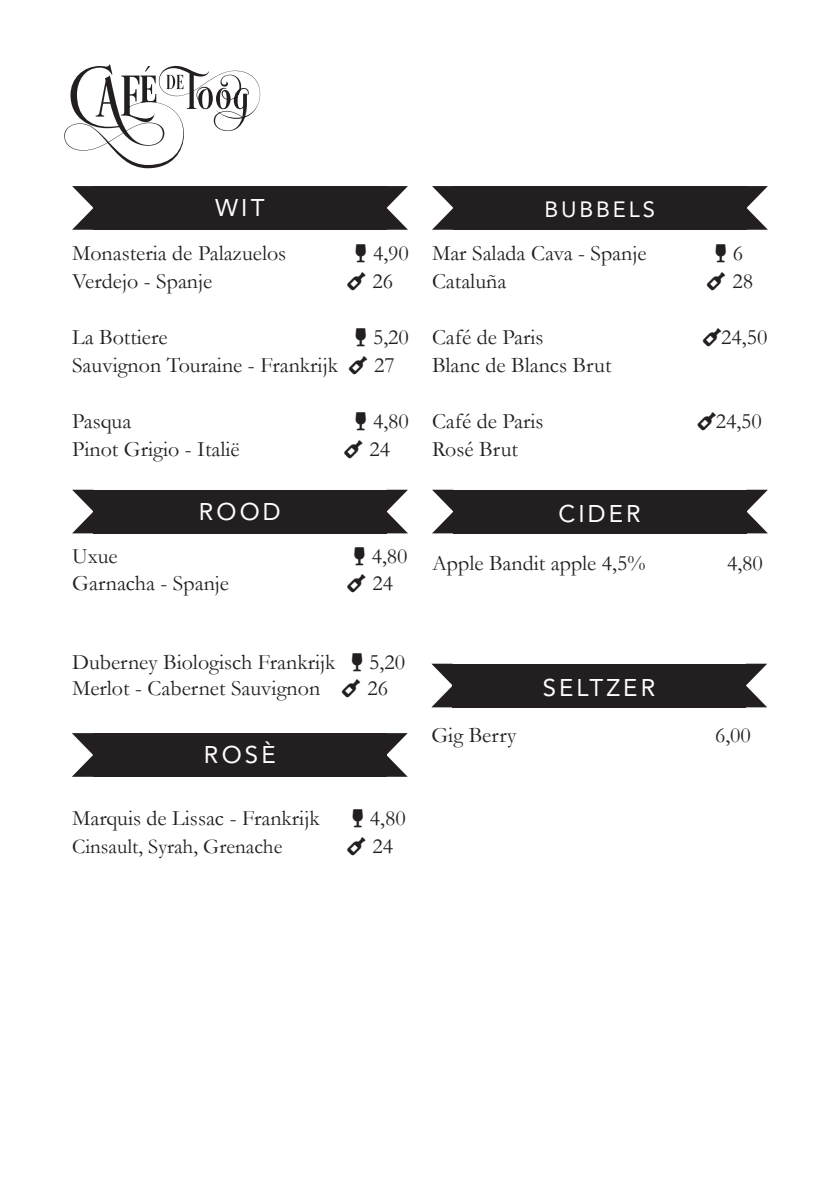
<style>
.page{position:relative;width:840px;height:1191px;background:#fff}
.page>*{position:absolute;margin:0;border:0;box-sizing:border-box;transform-origin:0 0}
.t1{font:24px "Avenir";letter-spacing:.13em;color:#fff}
.t2{font:22px "Garamond";color:#231f20}
.t3{font:22px "Avenir";letter-spacing:.13em;color:#fff}
.t4{font:21px "Garamond";color:#231f20}
</style>
<div class="page">
<svg style="left:64px;top:65px;width:196px;height:103px"></svg>
<svg style="left:72px;top:186px;width:21px;height:44px"></svg>
<svg style="left:386px;top:186px;width:22px;height:44px"></svg>
<svg style="left:72px;top:733px;width:21px;height:44px"></svg>
<svg style="left:386px;top:733px;width:21px;height:44px"></svg>
<svg style="left:72px;top:490px;width:21px;height:43px"></svg>
<svg style="left:386px;top:490px;width:22px;height:43px"></svg>
<svg style="left:432px;top:186px;width:20px;height:44px"></svg>
<svg style="left:746px;top:186px;width:21px;height:44px"></svg>
<svg style="left:432px;top:490px;width:20px;height:43px"></svg>
<svg style="left:746px;top:490px;width:21px;height:43px"></svg>
<svg style="left:431px;top:663px;width:21px;height:44px"></svg>
<svg style="left:745px;top:663px;width:21px;height:44px"></svg>
<div style="left:93px;top:186px;width:293px;height:44px;background:#231f20"></div>
<div style="left:93px;top:733px;width:293px;height:44px;background:#231f20"></div>
<div style="left:93px;top:490px;width:293px;height:43px;background:#231f20"></div>
<div style="left:452px;top:186px;width:294px;height:44px;background:#231f20"></div>
<div style="left:452px;top:490px;width:294px;height:43px;background:#231f20"></div>
<div style="left:452px;top:663px;width:293px;height:44px;background:#231f20"></div>
<p class="t1" style="left:215px;top:194px;width:51px">WIT</p>
<p class="t2" style="left:72px;top:238px;width:216px">Monasteria de Palazuelos</p>
<p class="t2" style="left:373px;top:238px;width:37px">4,90</p>
<p class="t2" style="left:72px;top:266px;width:142px">Verdejo - Spanje</p>
<p class="t2" style="left:372px;top:266px;width:22px">26</p>
<p class="t2" style="left:72px;top:322px;width:97px">La Bottiere</p>
<p class="t2" style="left:373px;top:322px;width:37px">5,20</p>
<p class="t2" style="left:72px;top:350px;width:267px">Sauvignon Touraine - Frankrijk</p>
<p class="t2" style="left:374px;top:350px;width:22px">27</p>
<p class="t2" style="left:72px;top:406px;width:61px">Pasqua</p>
<p class="t2" style="left:373px;top:406px;width:37px">4,80</p>
<p class="t2" style="left:72px;top:434px;width:169px">Pinot Grigio - Italië</p>
<p class="t2" style="left:369px;top:434px;width:22px">24</p>
<p class="t1" style="left:199px;top:497px;width:83px">ROOD</p>
<p class="t2" style="left:72px;top:541px;width:47px">Uxue</p>
<p class="t2" style="left:371px;top:541px;width:37px">4,80</p>
<p class="t2" style="left:72px;top:568px;width:158px">Garnacha - Spanje</p>
<p class="t2" style="left:372px;top:568px;width:22px">24</p>
<p class="t2" style="left:72px;top:647px;width:265px">Duberney Biologisch Frankrijk</p>
<p class="t2" style="left:369px;top:647px;width:37px">5,20</p>
<p class="t2" style="left:72px;top:673px;width:249px">Merlot - Cabernet Sauvignon</p>
<p class="t2" style="left:367px;top:673px;width:22px">26</p>
<p class="t1" style="left:204px;top:741px;width:73px">ROSÈ</p>
<p class="t2" style="left:72px;top:803px;width:249px">Marquis de Lissac - Frankrijk</p>
<p class="t2" style="left:370px;top:803px;width:37px">4,80</p>
<p class="t4" style="left:72px;top:832px;width:212px">Cinsault, Syrah, Grenache</p>
<p class="t2" style="left:372px;top:831px;width:22px">24</p>
<p class="t3" style="left:544px;top:196px;width:112px">BUBBELS</p>
<p class="t2" style="left:432px;top:238px;width:216px">Mar Salada Cava - Spanje</p>
<p class="t2" style="left:732px;top:238px;width:12px">6</p>
<p class="t2" style="left:432px;top:266px;width:76px">Cataluña</p>
<p class="t2" style="left:732px;top:266px;width:22px">28</p>
<p class="t2" style="left:432px;top:322px;width:113px">Café de Paris</p>
<p class="t2" style="left:720px;top:322px;width:48px">24,50</p>
<p class="t2" style="left:432px;top:350px;width:181px">Blanc de Blancs Brut</p>
<p class="t2" style="left:432px;top:406px;width:113px">Café de Paris</p>
<p class="t2" style="left:715px;top:406px;width:48px">24,50</p>
<p class="t2" style="left:432px;top:434px;width:87px">Rosé Brut</p>
<p class="t1" style="left:558px;top:499px;width:84px">CIDER</p>
<p class="t2" style="left:432px;top:548px;width:215px">Apple Bandit apple 4,5%</p>
<p class="t2" style="left:726px;top:548px;width:37px">4,80</p>
<p class="t1" style="left:542px;top:673px;width:114px">SELTZER</p>
<p class="t2" style="left:431px;top:720px;width:87px">Gig Berry</p>
<p class="t2" style="left:714px;top:720px;width:37px">6,00</p>
</div>
